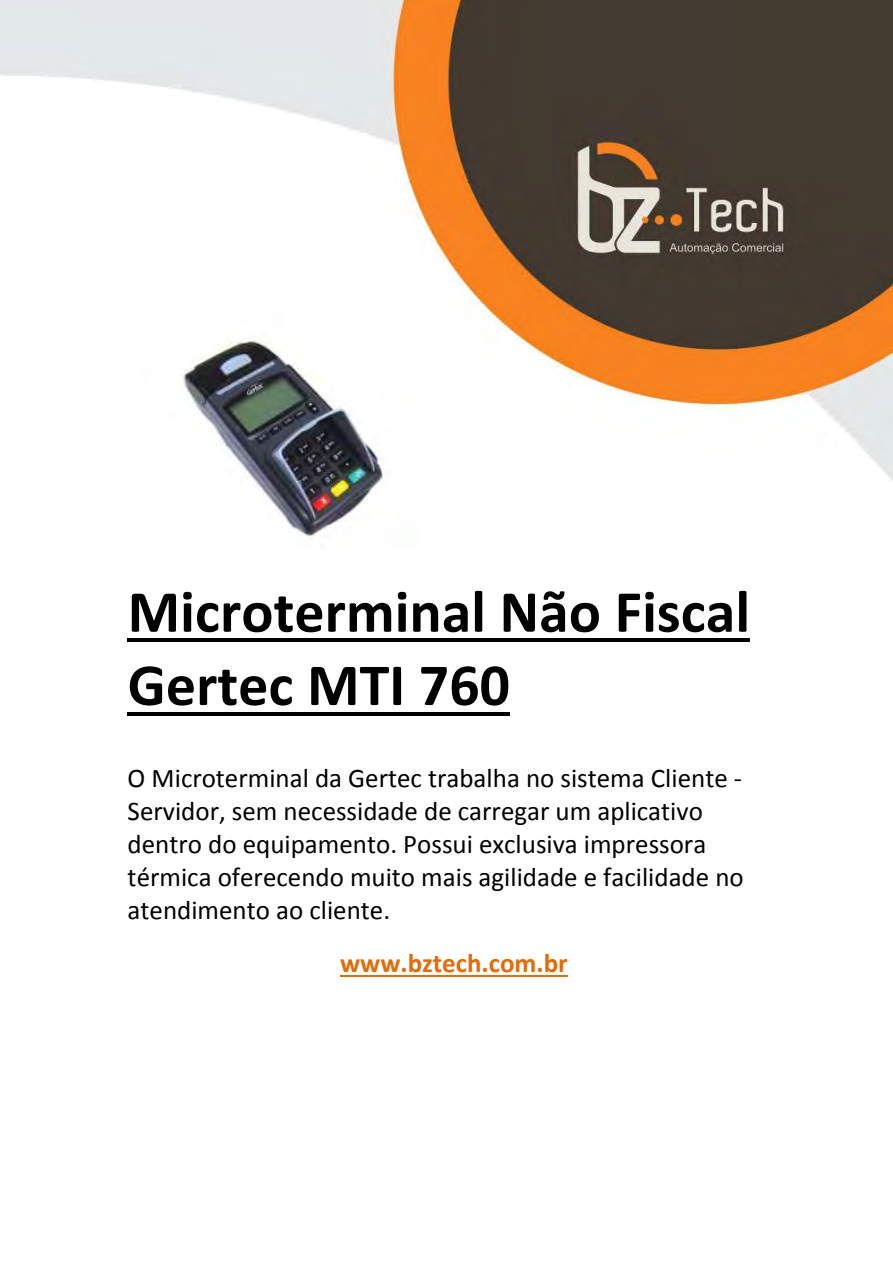
<style>
.page{position:relative;width:893px;height:1263px;background:#fff}
.page>*{position:absolute;margin:0;border:0;box-sizing:border-box;transform-origin:0 0}
.t1{font:700 60px/73.2px "Calibri";color:#000}
.t2{font:27px/33px "Calibri";color:#000}
.t3{font:700 27px "Calibri";color:#e36c0a}
</style>
<div class="page">
<img style="left:0;top:0;width:893px;height:716px">
<hr style="left:128px;top:638px;width:622px;height:4px;background:#000">
<hr style="left:128px;top:712px;width:382px;height:4px;background:#000">
<hr style="left:340px;top:975px;width:228px;height:2px;background:#e36c0a">
<img style="left:128px;top:259px;width:314px;height:315px">
<h1 class="t1" style="left:128px;top:580px;width:624px">Microterminal Não Fiscal<br>Gertec MTI 760</h1>
<p class="t2" style="left:128px;top:764px;width:618px">O Microterminal da Gertec trabalha no sistema Cliente - Servidor, sem necessidade de carregar um aplicativo dentro do equipamento. Possui exclusiva impressora térmica oferecendo muito mais agilidade e facilidade no atendimento ao cliente.</p>
<p class="t3" style="left:340px;top:952px;width:229px">www.bztech.com.br</p>
</div>
